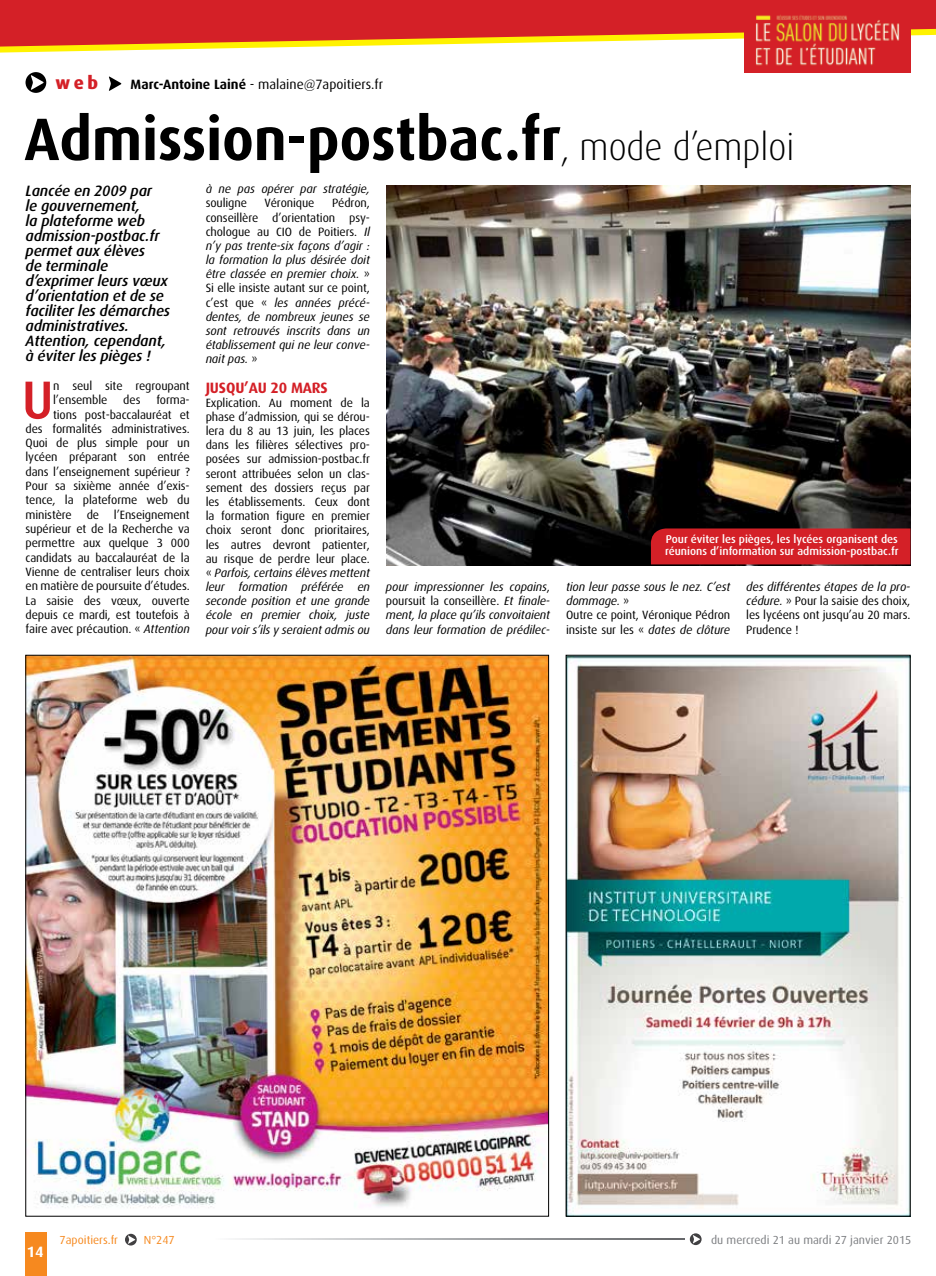
<style>
.page{position:relative;width:936px;height:1276px;background:#fff}
.page>*{position:absolute;margin:0;border:0;box-sizing:border-box;transform-origin:0 0}
.t1{font:700 60px "Dax";color:#000;scale:.95 1}
.t2{font:500 53.55px "Dax";color:#d42027}
.t3{font:800 18px "Dax";color:#d42027}
.t4{font:italic 500 15px/15px "Dax";letter-spacing:-.01em;color:#000}
.t5{font:700 15px "Dax";letter-spacing:.02em;color:#d42027}
.t6{font:700 15px "Dax";color:#fff}
.t7{font:13.5px "Dax";color:#000}
.t8{font:12px/14.2px "Dax";letter-spacing:-.01em;color:#000;text-align:justify}
.t9{font:italic 12px/14.1px "Dax";letter-spacing:-.01em;color:#000;text-align:justify}
.t10{font:11.7px "Dax";color:#7c7e81}
.t11{font:11.7px "Dax";color:#f6891f}
.t12{font:500 11.25px/12px "Dax";color:#fff}
.s1{font-weight:700}
.s2{font-weight:300;font-size:37.5px}
.s3{font-style:italic}
.s4{font-style:normal}
</style>
<div class="page">
<div style="left:26px;top:1232px;width:21px;height:44px;background:#f6891f"></div>
<img style="left:28px;top:657px;width:519px;height:551px">
<img style="left:568px;top:657px;width:340px;height:557px">
<svg style="left:125px;top:1233px;width:12px;height:12px"></svg>
<svg style="left:689px;top:1233px;width:12px;height:12px"></svg>
<svg style="left:235px;top:1238px;width:449px;height:1px"></svg>
<img style="left:386px;top:185px;width:524px;height:380px">
<div style="left:651px;top:528px;width:259px;height:36px;background:#d42027"></div>
<svg style="left:0;top:0;width:935px;height:56px"></svg>
<svg style="left:26px;top:72px;width:20px;height:21px"></svg>
<svg style="left:109px;top:76px;width:12px;height:15px"></svg>
<div style="left:744px;top:0;width:166px;height:72px;background:#d42027"></div>
<img style="left:755px;top:14px;width:145px;height:52px">
<h3 class="t3" style="left:56px;top:73px;width:44px">web</h3>
<p class="t7" style="left:130px;top:77px;width:254px"><span class="s1">Marc-Antoine Lainé</span> - malaine@7apoitiers.fr</p>
<h1 class="t1" style="left:24px;top:105px;width:811px">Admission-postbac.fr<span class="s2">, mode d’emploi</span></h1>
<p class="t4" style="left:26px;top:183px;width:146px">Lancée en 2009 par<br>le gouvernement,<br>la plateforme web admission-postbac.fr permet aux élèves<br>de terminale d’exprimer leurs vœux d’orientation et de se faciliter les démarches administratives.<br>Attention, cependant, à éviter les pièges !</p>
<h2 class="t2" style="left:22px;top:370px;width:33px">U</h2>
<p class="t8" style="left:53px;top:379px;width:138px">n seul site regroupant l’ensemble</p>
<p class="t8" style="left:26px;top:393px;width:166px;text-align:right">forma-<br>tions post-baccalauréat et<br>des formalités administratives.<br>Quoi de plus simple pour un lycéen préparant son entrée dans l’enseignement supérieur ?<br>Pour sa sixième année d’exis&shy;tence, la plateforme web du ministère de l’Enseignement supérieur et de la Recherche va permettre aux quelque 3 000 candidats au baccalauréat de la<br>Vienne de centraliser leurs choix en matière de poursuite d’études.<br>La saisie des vœux, ouverte depuis ce mardi, est toutefois à faire avec précaution. « <span class="s3">Attention</span></p>
<p class="t8" style="left:123px;top:393px;width:19px">des</p>
<p class="t9" style="left:206px;top:182px;width:166px">à ne pas opérer par stratégie,</p>
<p class="t8" style="left:206px;top:196px;width:43px">souligne</p>
<p class="t8" style="left:264px;top:196px;width:51px">Véronique</p>
<p class="t9" style="left:206px;top:196px;width:166px;text-indent:126px"><span class="s4">Pédron, conseillère d’orientation psy&shy;chologue au CIO de Poitiers.</span> Il n’y pas trente-six façons d’agir : la formation la plus désirée doit être classée en premier choix. <span class="s4">» Si elle insiste autant sur ce point, c’est que «</span> les années précé&shy;dentes, de nombreux jeunes se sont retrouvés inscrits dans un établissement qui ne leur conve&shy;nait pas. <span class="s4">»</span></p>
<p class="t5" style="left:206px;top:379px;width:124px">jusqu’au 20 mars</p>
<p class="t8" style="left:206px;top:396px;width:166px">Explication. Au moment de la phase d’admission, qui se dérou&shy;lera du 8 au 13 juin, les places dans les filières sélectives pro&shy;posées sur admission-postbac.fr seront attribuées selon un clas&shy;sement des dossiers reçus par les établissements. Ceux dont la formation figure en premier choix seront donc prioritaires, les autres devront patienter, au risque de perdre leur place. « <span class="s3">Parfois, certains élèves mettent leur formation préférée en seconde position et une grande école en premier choix, juste pour voir s’ils y seraient admis ou</span></p>
<p class="t12" style="left:665px;top:533px;width:235px">Pour éviter les pièges, les lycées organisent des réunions d’information sur admission-postbac.fr</p>
<p class="t9" style="left:386px;top:579px;width:166px">pour impressionner les copains<span class="s4">, poursuit la conseillère.</span> Et finale&shy;ment, la place qu’ils convoitaient dans leur formation de prédilec-</p>
<p class="t9" style="left:566px;top:579px;width:166px;text-align:left">tion leur passe sous le nez. C’est dommage. <span class="s4">»<br>Outre ce point, Véronique Pédron insiste sur les «</span> dates de clôture</p>
<p class="t8" style="left:746px;top:579px;width:166px"><span class="s3">des différentes étapes de la pro&shy;cédure.</span> » Pour la saisie des choix, les lycéens ont jusqu’au 20 mars.<br>Prudence !</p>
<p class="t6" style="left:27px;top:1243px;width:18px">14</p>
<p class="t11" style="left:60px;top:1233px;width:60px">7apoitiers.fr</p>
<p class="t11" style="left:144px;top:1233px;width:32px">N°247</p>
<p class="t10" style="left:711px;top:1233px;width:202px">du mercredi 21 au mardi 27 janvier 2015</p>
</div>
